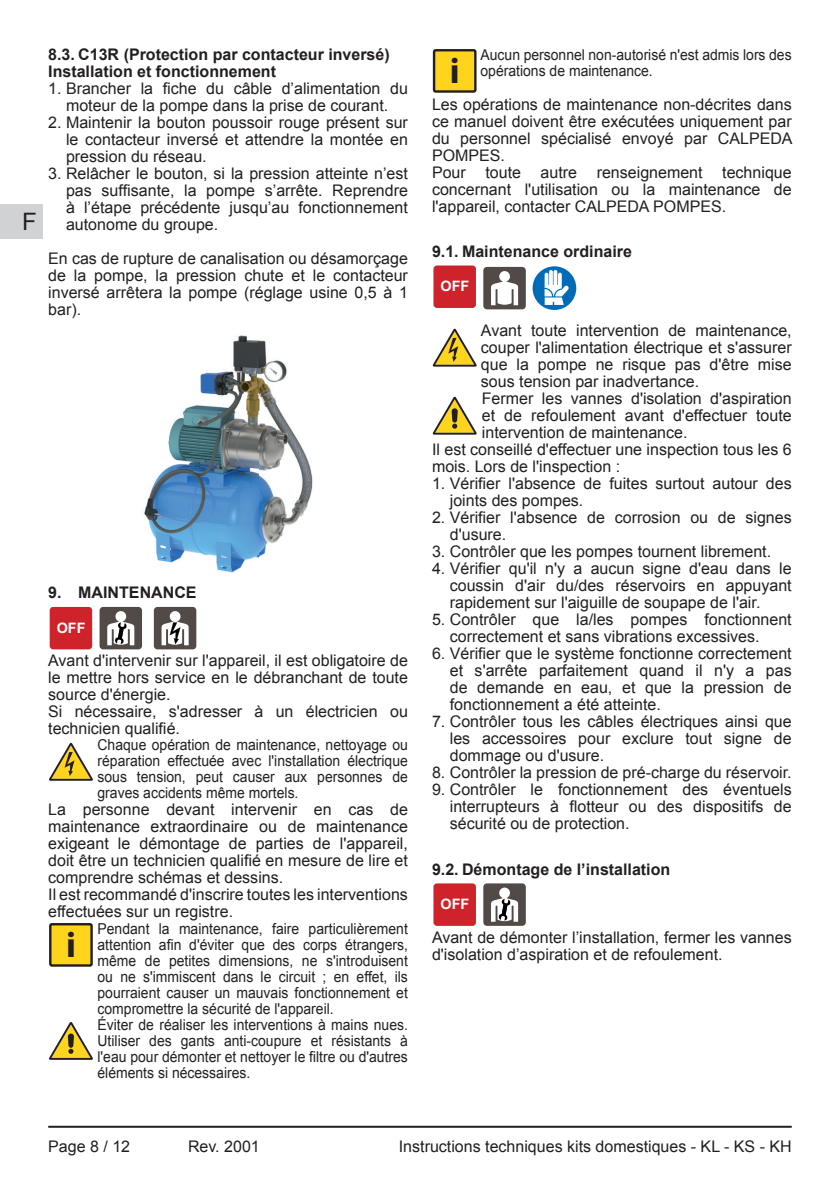
<style>
.page{position:relative;width:840px;height:1191px;background:#fff}
.page>*{position:absolute;margin:0;border:0;box-sizing:border-box;transform-origin:0 0}
.t1{font:700 36px "Myriad Pro";color:#231f20}
.t2{font:24px "Arial";color:#231f20}
.t3{font:16px/17px "Arial";color:#231f20;text-align:justify}
.t4{font:700 16px/17px "Arial";color:#231f20}
.t5{font:15px/16px "Arial";color:#231f20;scale:.93 1}
.t6{font:700 14.4px "Arial";color:#fff}
</style>
<div class="page">
<hr style="left:48px;top:1125px;width:743px;height:2px;background:#231f20">
<div style="left:0;top:204px;width:43px;height:34px;background:#d1d2d4"></div>
<img style="left:144px;top:335px;width:169px;height:238px">
<div style="left:52px;top:609px;width:38px;height:38px;background:#ce232a;border-radius:2px"></div>
<div style="left:50px;top:607px;width:42px;height:42px;border:4px solid #ce232a;border-radius:2px"></div>
<svg style="left:99px;top:607px;width:43px;height:42px"></svg>
<svg style="left:154px;top:607px;width:42px;height:42px"></svg>
<svg style="left:49px;top:743px;width:44px;height:37px"></svg>
<div style="left:50px;top:924px;width:41px;height:41px;background:#fed41d;border-radius:2px"></div>
<div style="left:49px;top:923px;width:44px;height:43px;border:2px solid #231f20;border-radius:2px"></div>
<svg style="left:49px;top:1022px;width:44px;height:37px"></svg>
<div style="left:434px;top:50px;width:41px;height:41px;background:#fed41d;border-radius:2px"></div>
<div style="left:432px;top:49px;width:44px;height:44px;border:2px solid #231f20;border-radius:2px"></div>
<div style="left:435px;top:267px;width:38px;height:39px;background:#ce232a;border-radius:2px"></div>
<div style="left:433px;top:265px;width:42px;height:43px;border:4px solid #ce232a;border-radius:2px"></div>
<svg style="left:483px;top:267px;width:42px;height:42px"></svg>
<div style="left:532px;top:266px;width:44px;height:44px;background:#006bb6;border-radius:50%"></div>
<svg style="left:544px;top:269px;width:24px;height:36px"></svg>
<svg style="left:432px;top:329px;width:44px;height:37px"></svg>
<svg style="left:432px;top:397px;width:44px;height:37px"></svg>
<div style="left:435px;top:885px;width:38px;height:38px;background:#ce232a;border-radius:2px"></div>
<div style="left:433px;top:883px;width:42px;height:43px;border:4px solid #ce232a;border-radius:2px"></div>
<svg style="left:483px;top:883px;width:42px;height:43px"></svg>
<h2 class="t2" style="left:22px;top:206px;width:16px">F</h2>
<p class="t4" style="left:48px;top:46px;width:343px">8.3. C13R (Protection par contacteur inversé)<br>Installation et fonctionnement</p>
<p class="t3" style="left:48px;top:80px;width:361px;text-align:center">1. Brancher la fiche du câble d’alimentation du moteur de la pompe dans la prise de courant.</p>
<p class="t3" style="left:66px;top:114px;width:343px;text-indent:-18px">2. Maintenir la bouton poussoir rouge présent sur le contacteur inversé et attendre la montée en pression du réseau.</p>
<p class="t3" style="left:66px;top:165px;width:343px;text-indent:-18px">3. Relâcher le bouton, si la pression atteinte n’est pas suffisante, la pompe s’arrête. Reprendre à l’étape précédente jusqu’au fonctionnement autonome du groupe.</p>
<p class="t3" style="left:48px;top:250px;width:361px">En cas de rupture de canalisation ou désamorçage de la pompe, la pression chute et le contacteur inversé arrêtera la pompe (réglage usine 0,5 à 1 bar).</p>
<p class="t4" style="left:48px;top:585px;width:150px">9. MAINTENANCE</p>
<p class="t6" style="left:57px;top:618px;width:30px">OFF</p>
<p class="t3" style="left:48px;top:652px;width:361px;text-align:left">Avant d'intervenir sur l'appareil, il est obligatoire de le mettre hors service en le débranchant de toute source d'énergie.<br>Si nécessaire, s'adresser à un électricien ou technicien qualifié.</p>
<p class="t5" style="left:97px;top:737px;width:335px;text-align:justify">Chaque opération de maintenance, nettoyage ou réparation effectuée avec l'installation électrique sous tension, peut causer aux personnes de graves accidents même mortels.</p>
<p class="t3" style="left:48px;top:801px;width:361px;text-align:left">La personne devant intervenir en cas de maintenance extraordinaire ou de maintenance exigeant le démontage de parties de l'appareil, doit être un technicien qualifié en mesure de lire et comprendre schémas et dessins.<br>Il est recommandé d'inscrire toutes les interventions effectuées sur un registre.</p>
<h1 class="t1" style="left:66px;top:921px;width:11px">i</h1>
<p class="t5" style="left:97px;top:920px;width:335px">Pendant la maintenance, faire particulièrement attention afin d'éviter que des corps étrangers, même de petites dimensions, ne s'introduisent ou ne s'immiscent dans le circuit ; en effet, ils pourraient causer un mauvais fonctionnement et compromettre la sécurité de l'appareil.<br>Éviter de réaliser les interventions à mains nues.<br>Utiliser des gants anti-coupure et résistants à l'eau pour démonter et nettoyer le filtre ou d'autres éléments si nécessaires.</p>
<h1 class="t1" style="left:449px;top:47px;width:11px">i</h1>
<p class="t5" style="left:480px;top:46px;width:336px">Aucun personnel non-autorisé n'est admis lors des opérations de maintenance.</p>
<p class="t3" style="left:432px;top:96px;width:362px;text-align:left">Les opérations de maintenance non-décrites dans ce manuel doivent être exécutées uniquement par du personnel spécialisé envoyé par CALPEDA POMPES.<br>Pour toute autre renseignement technique concernant l'utilisation ou la maintenance de l'appareil, contacter CALPEDA POMPES.</p>
<p class="t4" style="left:432px;top:243px;width:201px">9.1. Maintenance ordinaire</p>
<p class="t6" style="left:440px;top:277px;width:30px">OFF</p>
<p class="t3" style="left:480px;top:322px;width:312px">Avant toute intervention de maintenance,</p>
<p class="t3" style="left:480px;top:339px;width:312px">couper l'alimentation électrique et s'assurer</p>
<p class="t3" style="left:480px;top:356px;width:312px">que la pompe ne risque pas d'être mise</p>
<p class="t3" style="left:480px;top:373px;width:219px">sous tension par inadvertance.</p>
<p class="t3" style="left:481px;top:390px;width:311px">Fermer les vannes d'isolation d'aspiration</p>
<p class="t3" style="left:481px;top:407px;width:311px">et de refoulement avant d'effectuer toute</p>
<p class="t3" style="left:481px;top:424px;width:207px">intervention de maintenance.</p>
<p class="t3" style="left:432px;top:441px;width:361px">Il est conseillé d'effectuer une inspection tous les 6</p>
<p class="t3" style="left:432px;top:458px;width:190px">mois. Lors de l'inspection :</p>
<p class="t3" style="left:449px;top:475px;width:343px;text-indent:-18px">1. Vérifier l'absence de fuites surtout autour des joints des pompes.</p>
<p class="t3" style="left:449px;top:509px;width:343px;text-indent:-18px">2. Vérifier l'absence de corrosion ou de signes d'usure.</p>
<p class="t3" style="left:432px;top:543px;width:340px">3. Contrôler que les pompes tournent librement.</p>
<p class="t3" style="left:449px;top:560px;width:343px;text-indent:-18px">4. Vérifier qu'il n'y a aucun signe d'eau dans le coussin d'air du/des réservoirs en appuyant rapidement sur l'aiguille de soupape de l'air.</p>
<p class="t3" style="left:449px;top:611px;width:343px;text-indent:-18px">5. Contrôler que la/les pompes fonctionnent correctement et sans vibrations excessives.</p>
<p class="t3" style="left:449px;top:645px;width:343px;text-indent:-18px">6. Vérifier que le système fonctionne correctement et s'arrête parfaitement quand il n'y a pas de demande en eau, et que la pression de fonctionnement a été atteinte.</p>
<p class="t3" style="left:449px;top:713px;width:343px;text-indent:-18px">7. Contrôler tous les câbles électriques ainsi que les accessoires pour exclure tout signe de dommage ou d'usure.</p>
<p class="t3" style="left:432px;top:764px;width:361px">8. Contrôler la pression de pré-charge du réservoir.</p>
<p class="t3" style="left:449px;top:781px;width:343px;text-indent:-18px">9. Contrôler le fonctionnement des éventuels interrupteurs à flotteur ou des dispositifs de sécurité ou de protection.</p>
<p class="t4" style="left:432px;top:861px;width:240px">9.2. Démontage de l’installation</p>
<p class="t6" style="left:440px;top:894px;width:30px">OFF</p>
<p class="t3" style="left:432px;top:929px;width:361px">Avant de démonter l’installation, fermer les vannes d'isolation d’aspiration et de refoulement.</p>
<p class="t3" style="left:48px;top:1137px;width:83px">Page 8 / 12</p>
<p class="t3" style="left:188px;top:1137px;width:73px">Rev. 2001</p>
<p class="t3" style="left:398px;top:1137px;width:394px">Instructions techniques kits domestiques - KL - KS - KH</p>
</div>
